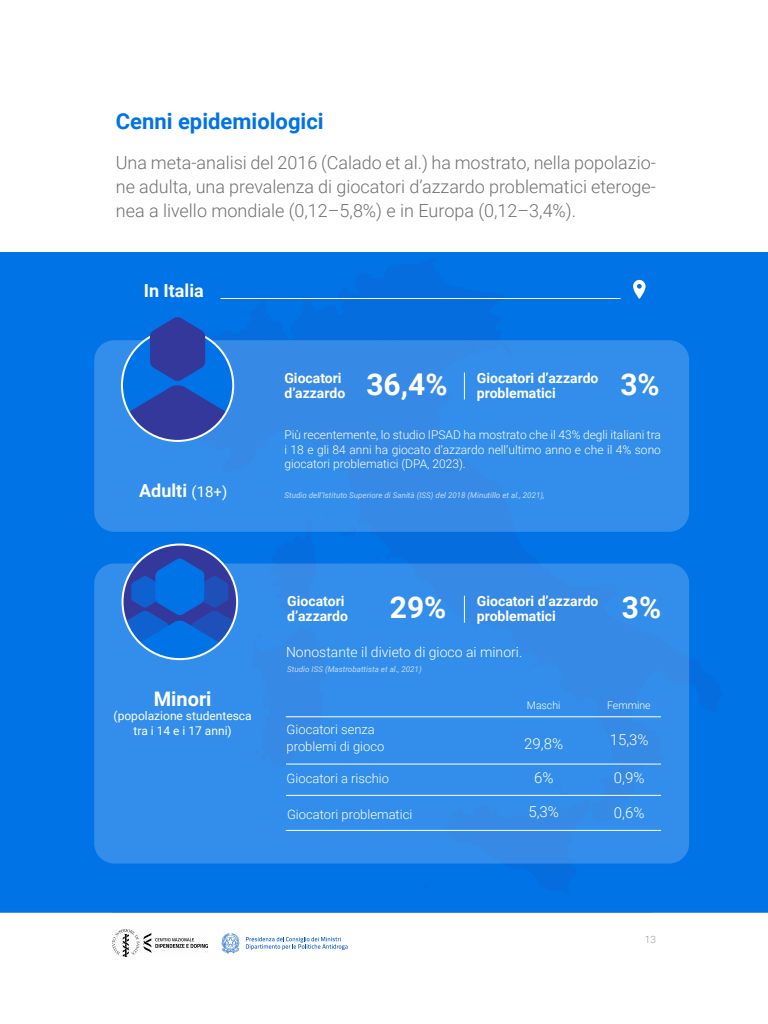
<style>
.page{position:relative;width:768px;height:1024px;background:#fff}
.page>*{position:absolute;margin:0;border:0;box-sizing:border-box;transform-origin:0 0}
.t1{font:700 30px "Roboto";color:#fff}
.t2{font:700 22px "Roboto";color:#0073e6}
.t3{font:700 20px "Roboto";color:#fff}
.t4{font:300 18px/24px "Roboto";color:#707070;text-align:justify}
.t5{font:700 18px "Roboto";color:#fff}
.t6{font:300 15px "Roboto";color:#fff}
.t7{font:700 14px/15px "Roboto";color:#fff}
.t8{font:300 14px "Roboto";color:#fff}
.t9{font:300 13px/17px "Roboto";color:#fff}
.t10{font:300 12px/14.4px "Roboto";color:#fff;text-align:justify}
.t11{font:12px/14.4px "Roboto";color:#fff;text-align:center}
.t12{font:300 10.5px "Roboto";color:#fff}
.t13{font:300 10px "Roboto";color:#9b9b9b}
.t14{font:italic 8px "Roboto";color:#fff}
.s1{font-weight:400;font-size:15px}
</style>
<div class="page">
<img style="left:112px;top:930px;width:96px;height:27px">
<svg style="left:222px;top:933px;width:18px;height:21px"></svg>
<svg style="left:246px;top:937px;width:102px;height:13px"></svg>
<div style="left:0;top:252px;width:768px;height:661px;background:#0073e6"></div>
<div style="left:183px;top:257px;width:540px;height:565px;background:#0073e6"></div>
<svg style="left:423px;top:884px;width:6px;height:5px"></svg>
<div style="left:439px;top:864px;width:154px;height:30px;background:#0073e6"></div>
<div style="left:251px;top:532px;width:78px;height:32px;background:#0073e6"></div>
<svg style="left:375px;top:557px;width:3px;height:5px"></svg>
<svg style="left:338px;top:532px;width:18px;height:14px"></svg>
<div style="left:94px;top:340px;width:595px;height:192px;background:#328eea;border-radius:20px"></div>
<div style="left:94px;top:564px;width:595px;height:300px;background:#328eea;border-radius:20px"></div>
<hr style="left:286px;top:764px;width:375px;height:1px;background:#fff">
<hr style="left:286px;top:795px;width:375px;height:1px;background:#fff">
<hr style="left:286px;top:717px;width:375px;height:1px;background:#fff">
<svg style="left:464px;top:596px;width:1px;height:27px"></svg>
<svg style="left:464px;top:373px;width:1px;height:27px"></svg>
<hr style="left:286px;top:830px;width:375px;height:1px;background:#fff">
<svg style="left:122px;top:317px;width:111px;height:124px;background:#2761c6"></svg>
<div style="left:123px;top:545px;width:114px;height:114px;background:#34389b;border-radius:50%"></div>
<svg style="left:123px;top:558px;width:114px;height:101px"></svg>
<hr style="left:220px;top:298px;width:400px;height:1px;background:#fff">
<svg style="left:633px;top:280px;width:13px;height:19px"></svg>
<p class="t2" style="left:116px;top:106px;width:209px">Cenni epidemiologici</p>
<p class="t4" style="left:116px;top:150px;width:542px">Una meta-analisi del 2016 (Calado et al.) ha mostrato, nella popolazio&shy;ne adulta, una prevalenza di giocatori d’azzardo problematici eteroge&shy;nea a livello mondiale (0,12–5,8%) e in Europa (0,12–3,4%).</p>
<p class="t5" style="left:144px;top:278px;width:61px">In Italia</p>
<p class="t5" style="left:139px;top:478px;width:90px">Adulti <span class="s1">(18+)</span></p>
<p class="t7" style="left:284px;top:370px;width:62px">Giocatori d’azzardo</p>
<p class="t7" style="left:366px;top:370px;width:234px;text-indent:111px">Giocatori d’azzardo<br><sup>36,4%</sup> problematici</p>
<h1 class="t1" style="left:620px;top:364px;width:41px">3%</h1>
<p class="t10" style="left:284px;top:427px;width:378px">Più recentemente, lo studio IPSAD ha mostrato che il 43% degli italiani tra i 18 e gli 84 anni ha giocato d’azzardo nell’ultimo anno e che il 4% sono giocatori problematici (DPA, 2023).</p>
<p class="t14" style="left:284px;top:490px;width:262px">Studio dell’Istituto Superiore di Sanità (ISS) del 2018 (Minutillo et al., 2021),</p>
<p class="t3" style="left:154px;top:685px;width:59px">Minori</p>
<p class="t11" style="left:114px;top:709px;width:140px">(popolazione studentesca tra i 14 e i 17 anni)</p>
<p class="t7" style="left:287px;top:593px;width:62px">Giocatori d’azzardo</p>
<p class="t7" style="left:477px;top:593px;width:123px">Giocatori d’azzardo problematici</p>
<h1 class="t1" style="left:390px;top:587px;width:58px">29%</h1>
<p class="t8" style="left:286px;top:642px;width:238px">Nonostante il divieto di gioco ai minori.</p>
<p class="t14" style="left:287px;top:664px;width:136px">Studio ISS (Mastrobattista et al., 2021)</p>
<h1 class="t1" style="left:622px;top:586px;width:41px">3%</h1>
<p class="t9" style="left:287px;top:721px;width:99px">Giocatori senza problemi di gioco</p>
<p class="t9" style="left:287px;top:770px;width:104px">Giocatori a rischio</p>
<p class="t9" style="left:287px;top:805px;width:127px">Giocatori problematici</p>
<p class="t12" style="left:527px;top:698px;width:35px">Maschi</p>
<p class="t12" style="left:607px;top:698px;width:45px">Femmine</p>
<p class="t6" style="left:524px;top:733px;width:40px">29,8%</p>
<p class="t6" style="left:534px;top:768px;width:21px">6%</p>
<p class="t6" style="left:528px;top:801px;width:32px">5,3%</p>
<p class="t6" style="left:610px;top:729px;width:40px">15,3%</p>
<p class="t6" style="left:614px;top:768px;width:32px">0,9%</p>
<p class="t6" style="left:614px;top:802px;width:32px">0,6%</p>
<p class="t13" style="left:645px;top:932px;width:13px">13</p>
</div>
